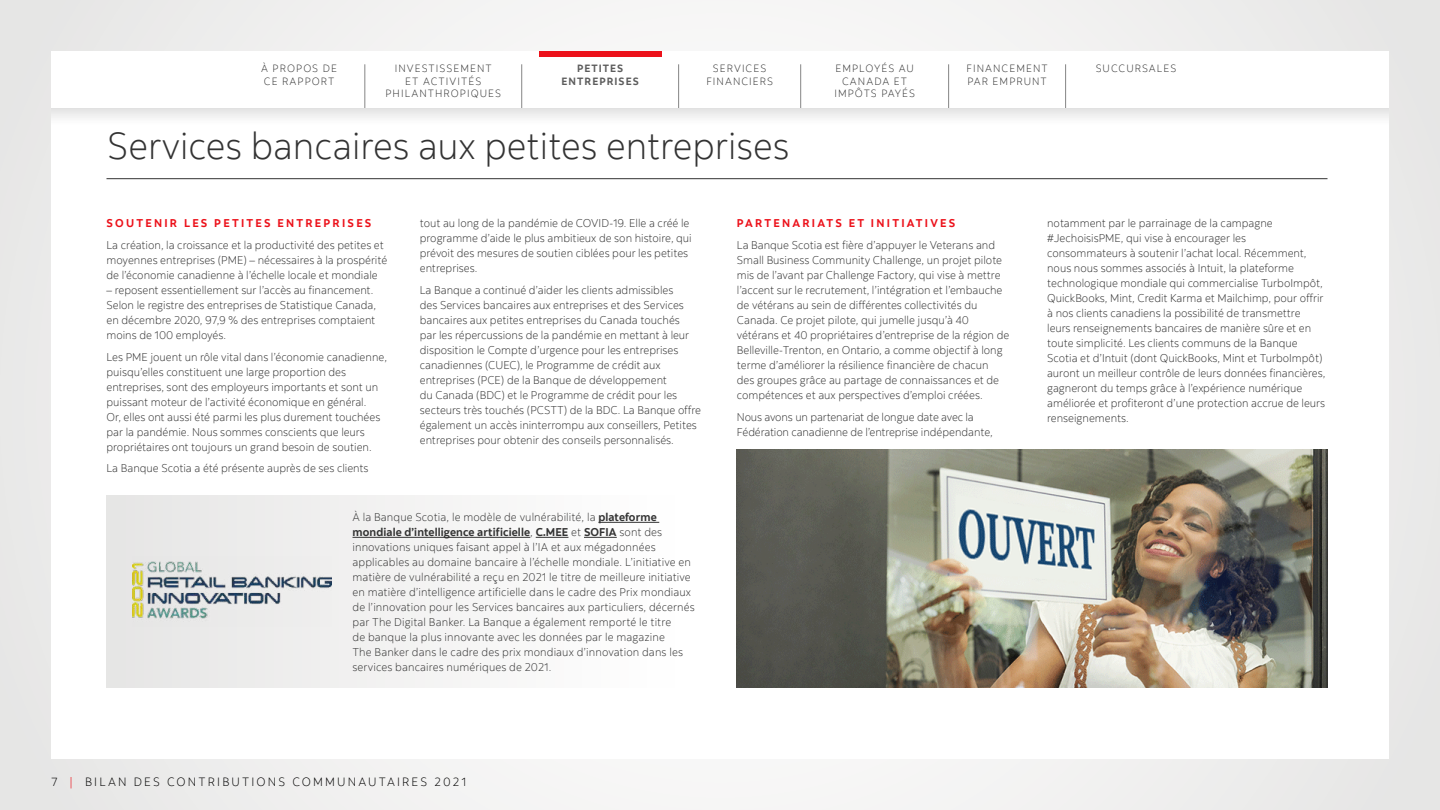
<style>
.page{position:relative;width:1440px;height:810px;background:#ececeb}
.page>*{position:absolute;margin:0;border:0;box-sizing:border-box;transform-origin:0 0}
.t1{font:300 37.5px "Scotia";color:#333}
.t2{font:300 12px "Scotia";letter-spacing:.18em;color:#000}
.t3{font:300 11.25px/15px "Scotia";color:#333}
.t4{font:700 11.25px "Scotia";letter-spacing:.2em;color:#ec111a}
.t5{font:300 10.5px/12.6px "Scotia";letter-spacing:.1em;color:#333;text-align:center}
.t6{font:700 10.5px/12.6px "Scotia";letter-spacing:.1em;color:#5c5c5c;text-align:center}
.s1{font-weight:700}
.s2{color:#ec111a}
</style>
<div class="page">
<div style="left:51px;top:51px;width:1338px;height:708px;background:#fff"></div>
<div style="left:51px;top:51px;width:1338px;height:73px;background:linear-gradient(to right,#f0f0f0,#f0f0f0)"></div>
<div style="left:51px;top:51px;width:1338px;height:57px;background:#fff"></div>
<hr style="left:365px;top:64px;width:1px;height:44px;background:#858585">
<hr style="left:522px;top:64px;width:1px;height:44px;background:#858585">
<hr style="left:678px;top:64px;width:1px;height:44px;background:#858585">
<hr style="left:801px;top:64px;width:1px;height:44px;background:#858585">
<hr style="left:948px;top:64px;width:1px;height:44px;background:#858585">
<hr style="left:1065px;top:64px;width:1px;height:44px;background:#858585">
<div style="left:539px;top:51px;width:123px;height:5px;background:#ec111a"></div>
<div style="left:106px;top:496px;width:592px;height:192px;background:linear-gradient(to right,#e6e5e5,#fff)"></div>
<hr style="left:106px;top:178px;width:1222px;height:1px;background:#333">
<hr style="left:598px;top:522px;width:61px;height:1px;background:#333">
<hr style="left:352px;top:537px;width:178px;height:1px;background:#333">
<hr style="left:536px;top:537px;width:32px;height:1px;background:#333">
<hr style="left:584px;top:537px;width:33px;height:1px;background:#333">
<img style="left:737px;top:449px;width:590px;height:239px">
<img style="left:132px;top:557px;width:199px;height:69px">
<p class="t5" style="left:261px;top:62px;width:77px;text-align:left">À PROPOS DE<br>CE RAPPORT</p>
<p class="t6" style="left:562px;top:62px;width:79px">PETITES<br>ENTREPRISES</p>
<p class="t5" style="left:706px;top:62px;width:68px">SERVICES<br>FINANCIERS</p>
<p class="t5" style="left:834px;top:62px;width:82px">EMPLOYÉS AU<br>CANADA ET<br>IMPÔTS PAYÉS</p>
<p class="t5" style="left:966px;top:62px;width:83px;text-align:left">FINANCEMENT<br>PAR EMPRUNT</p>
<p class="t5" style="left:395px;top:62px;width:99px">INVESTISSEMENT</p>
<p class="t5" style="left:1096px;top:62px;width:82px">SUCCURSALES</p>
<p class="t5" style="left:385px;top:75px;width:117px">ET ACTIVITÉS<br>PHILANTHROPIQUES</p>
<h1 class="t1" style="left:107px;top:123px;width:684px">Services bancaires aux petites entreprises</h1>
<p class="t4" style="left:106px;top:216px;width:266px">SOUTENIR LES PETITES ENTREPRISES</p>
<p class="t3" style="left:106px;top:237px;width:282px">La création, la croissance et la productivité des petites et moyennes entreprises (PME) – nécessaires à la prospérité de l’économie canadienne à l’échelle locale et mondiale</p>
<p class="t3" style="left:106px;top:282px;width:271px">– reposent essentiellement sur l’accès au financement.<br>Selon le registre des entreprises de Statistique Canada, en décembre 2020, 97,9 % des entreprises comptaient moins de 100 employés.</p>
<p class="t3" style="left:106px;top:349px;width:282px">Les PME jouent un rôle vital dans l’économie canadienne, puisqu’elles constituent une large proportion des entreprises, sont des employeurs importants et sont un puissant moteur de l’activité économique en général.<br>Or, elles ont aussi été parmi les plus durement touchées par la pandémie. Nous sommes conscients que leurs propriétaires ont toujours un grand besoin de soutien.</p>
<p class="t3" style="left:106px;top:461px;width:264px">La Banque Scotia a été présente auprès de ses clients</p>
<p class="t3" style="left:420px;top:216px;width:273px">tout au long de la pandémie de COVID-19. Elle a créé le programme d’aide le plus ambitieux de son histoire, qui prévoit des mesures de soutien ciblées pour les petites entreprises.</p>
<p class="t3" style="left:420px;top:282px;width:283px">La Banque a continué d’aider les clients admissibles<br>des Services bancaires aux entreprises et des Services bancaires aux petites entreprises du Canada touchés<br>par les répercussions de la pandémie en mettant à leur disposition le Compte d’urgence pour les entreprises canadiennes (CUEC), le Programme de crédit aux entreprises (PCE) de la Banque de développement<br>du Canada (BDC) et le Programme de crédit pour les secteurs très touchés (PCSTT) de la BDC. La Banque offre également un accès ininterrompu aux conseillers, Petites entreprises pour obtenir des conseils personnalisés.</p>
<p class="t3" style="left:352px;top:509px;width:344px">À la Banque Scotia, le modèle de vulnérabilité, la <span class="s1">plateforme mondiale d’intelligence artificielle</span>, <span class="s1">C.MEE</span> et <span class="s1">SOFIA</span> sont des innovations uniques faisant appel à l’IA et aux mégadonnées applicables au domaine bancaire à l’échelle mondiale. L’initiative en matière de vulnérabilité a reçu en 2021 le titre de meilleure initiative en matière d’intelligence artificielle dans le cadre des Prix mondiaux de l’innovation pour les Services bancaires aux particuliers, décernés par The Digital Banker. La Banque a également remporté le titre<br>de banque la plus innovante avec les données par le magazine<br>The Banker dans le cadre des prix mondiaux d’innovation dans les services bancaires numériques de 2021.</p>
<p class="t4" style="left:737px;top:216px;width:220px">PARTENARIATS ET INITIATIVES</p>
<p class="t3" style="left:737px;top:237px;width:274px">La Banque Scotia est fière d’appuyer le Veterans and Small Business Community Challenge, un projet pilote mis de l’avant par Challenge Factory, qui vise à mettre l’accent sur le recrutement, l’intégration et l’embauche de vétérans au sein de différentes collectivités du Canada. Ce projet pilote, qui jumelle jusqu’à 40 vétérans et 40 propriétaires d’entreprise de la région de Belleville-Trenton, en Ontario, a comme objectif à long terme d’améliorer la résilience financière de chacun<br>des groupes grâce au partage de connaissances et de compétences et aux perspectives d’emploi créées.</p>
<p class="t3" style="left:737px;top:409px;width:258px">Nous avons un partenariat de longue date avec la<br>Fédération canadienne de l’entreprise indépendante,</p>
<p class="t3" style="left:1047px;top:216px;width:280px">notamment par le parrainage de la campagne #JechoisisPME, qui vise à encourager les consommateurs à soutenir l’achat local. Récemment, nous nous sommes associés à Intuit, la plateforme technologique mondiale qui commercialise TurboImpôt, QuickBooks, Mint, Credit Karma et Mailchimp, pour offrir à nos clients canadiens la possibilité de transmettre leurs renseignements bancaires de manière sûre et en toute simplicité. Les clients communs de la Banque Scotia et d’Intuit (dont QuickBooks, Mint et TurboImpôt) auront un meilleur contrôle de leurs données financières, gagneront du temps grâce à l’expérience numérique améliorée et profiteront d’une protection accrue de leurs renseignements.</p>
<p class="t2" style="left:51px;top:774px;width:417px">7 <span class="s2">|</span> BILAN DES CONTRIBUTIONS COMMUNAUTAIRES 2021</p>
</div>
